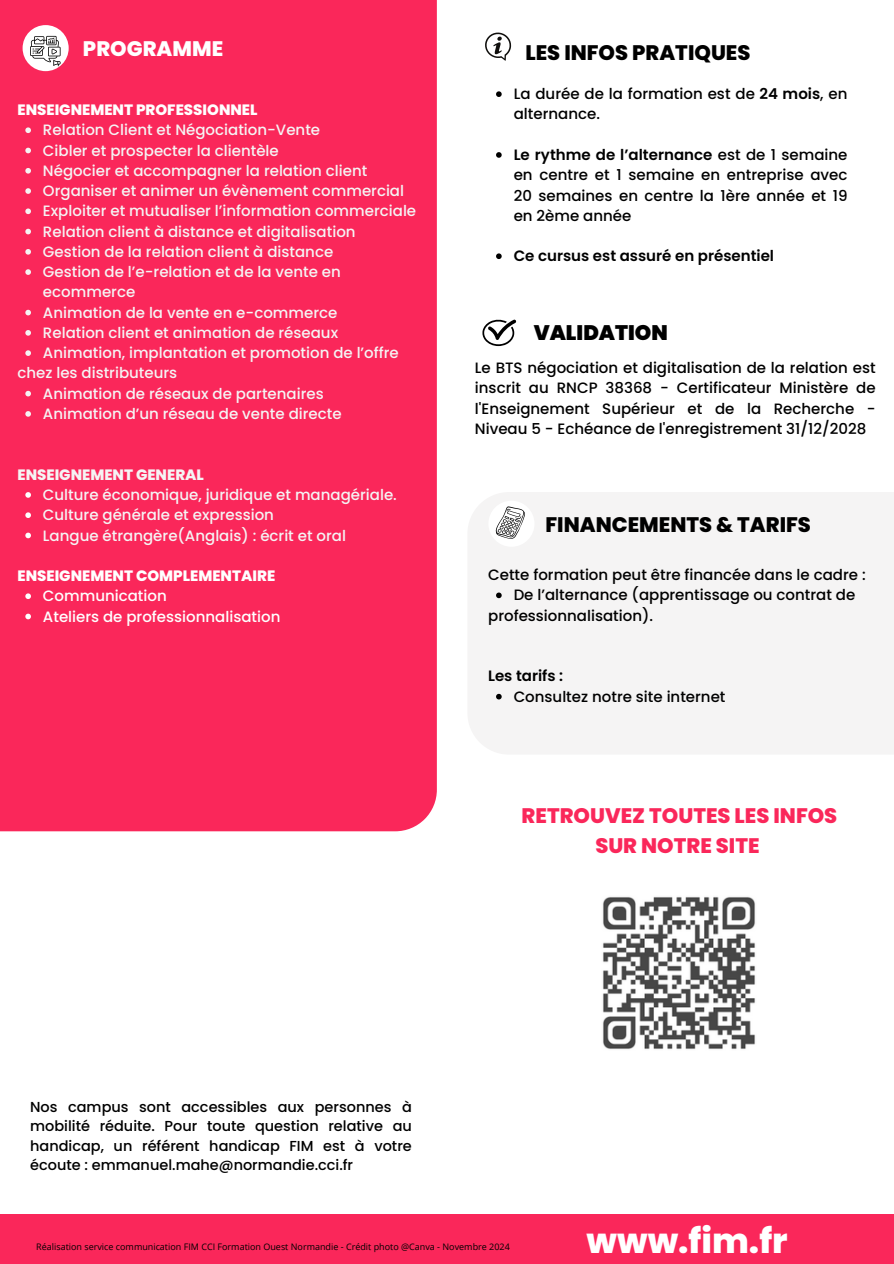
<style>
.page{position:relative;width:894px;height:1264px;background:#fff}
.page>*{position:absolute;margin:0;border:0;box-sizing:border-box;transform-origin:0 0}
.t1{font:800 34.5px "Poppins";color:#fff}
.t2{font:800 21px "Poppins";color:#000}
.t3{font:800 21px/29.2px "Poppins";color:#fa275a;text-align:center}
.t4{font:900 21px "Poppins";color:#000}
.t5{font:800 21px "Poppins";color:#fff}
.t6{font:500 15px/20.2px "Poppins";color:#f5f4f4}
.t7{font:500 15px/20.2px "Poppins";color:#000;text-align:justify}
.t8{font:800 15px "Poppins";color:#fff}
.t9{font:500 15px "Poppins";color:#fff}
.t10{font:600 15px "Poppins";color:#000}
.t11{font:800 15px "Poppins";color:#f5f4f4}
.t12{font:500 14.4px/19.5px "Poppins";color:#000;text-align:justify}
.t13{font:9px "Open Sans";color:#000}
.s1{font-weight:600}
</style>
<div class="page">
<div style="left:0;top:0;width:437px;height:831px;background:#fa275a"></div>
<div style="left:23px;top:25px;width:46px;height:46px;background:#fff;border-radius:50%"></div>
<svg style="left:30px;top:36px;width:31px;height:30px"></svg>
<div style="left:468px;top:492px;width:425px;height:262px;background:#f5f4f4"></div>
<div style="left:0;top:1214px;width:893px;height:49px;background:#fa275a"></div>
<svg style="left:485px;top:32px;width:27px;height:29px"></svg>
<div style="left:488px;top:500px;width:46px;height:47px;background:#fff;border-radius:50%"></div>
<svg style="left:495px;top:506px;width:30px;height:33px"></svg>
<img style="left:603px;top:896px;width:152px;height:154px">
<svg style="left:496px;top:91px;width:5px;height:6px"></svg>
<svg style="left:496px;top:152px;width:5px;height:6px"></svg>
<svg style="left:496px;top:253px;width:5px;height:6px"></svg>
<svg style="left:496px;top:592px;width:5px;height:6px"></svg>
<svg style="left:496px;top:694px;width:5px;height:5px"></svg>
<svg style="left:25px;top:127px;width:6px;height:6px"></svg>
<svg style="left:25px;top:148px;width:6px;height:5px"></svg>
<svg style="left:25px;top:168px;width:6px;height:6px"></svg>
<svg style="left:25px;top:188px;width:6px;height:6px"></svg>
<svg style="left:25px;top:208px;width:6px;height:6px"></svg>
<svg style="left:25px;top:229px;width:6px;height:5px"></svg>
<svg style="left:25px;top:249px;width:6px;height:6px"></svg>
<svg style="left:25px;top:269px;width:6px;height:6px"></svg>
<svg style="left:25px;top:310px;width:6px;height:5px"></svg>
<svg style="left:25px;top:330px;width:6px;height:6px"></svg>
<svg style="left:25px;top:350px;width:6px;height:6px"></svg>
<svg style="left:25px;top:391px;width:6px;height:5px"></svg>
<svg style="left:25px;top:411px;width:6px;height:6px"></svg>
<svg style="left:25px;top:492px;width:6px;height:6px"></svg>
<svg style="left:25px;top:512px;width:6px;height:6px"></svg>
<svg style="left:25px;top:532px;width:6px;height:6px"></svg>
<svg style="left:25px;top:593px;width:6px;height:6px"></svg>
<svg style="left:25px;top:613px;width:6px;height:6px"></svg>
<svg style="left:482px;top:319px;width:34px;height:27px"></svg>
<h2 class="t5" style="left:83px;top:34px;width:142px">PROGRAMME</h2>
<p class="t8" style="left:17px;top:99px;width:241px">ENSEIGNEMENT PROFESSIONNEL</p>
<h3 class="t6" style="left:43px;top:120px;width:279px">Relation Client et Négociation-Vente</h3>
<p class="t6" style="left:43px;top:140px;width:237px">Cibler et prospecter la clientèle</p>
<p class="t6" style="left:43px;top:160px;width:326px">Négocier et accompagner la relation client</p>
<p class="t6" style="left:43px;top:181px;width:362px">Organiser et animer un évènement commercial</p>
<h3 class="t6" style="left:43px;top:201px;width:374px">Exploiter et mutualiser l’information commerciale</h3>
<p class="t6" style="left:43px;top:221px;width:314px">Relation client à distance et digitalisation</p>
<p class="t6" style="left:43px;top:241px;width:292px">Gestion de la relation client à distance</p>
<p class="t6" style="left:43px;top:262px;width:299px">Gestion de l’e-relation et de la vente en ecommerce</p>
<h2 class="t6" style="left:43px;top:302px;width:296px">Animation de la vente en e-commerce</h2>
<p class="t6" style="left:43px;top:322px;width:296px">Relation client et animation de réseaux</p>
<p class="t6" style="left:43px;top:343px;width:357px">Animation, implantation et promotion de l’offre</p>
<p class="t6" style="left:17px;top:363px;width:161px">chez les distributeurs</p>
<p class="t6" style="left:43px;top:383px;width:282px">Animation de réseaux de partenaires</p>
<h2 class="t6" style="left:43px;top:403px;width:300px">Animation d’un réseau de vente directe</h2>
<h4 class="t11" style="left:17px;top:464px;width:188px">ENSEIGNEMENT GENERAL</h4>
<p class="t6" style="left:43px;top:484px;width:355px">Culture économique, juridique et managériale.</p>
<h2 class="t6" style="left:43px;top:505px;width:232px">Culture générale et expression</h2>
<h4 class="t6" style="left:43px;top:525px;width:304px">Langue étrangère(Anglais) : écrit et oral</h4>
<p class="t8" style="left:17px;top:565px;width:259px">ENSEIGNEMENT COMPLEMENTAIRE</p>
<h4 class="t9" style="left:43px;top:585px;width:125px">Communication</h4>
<h4 class="t9" style="left:43px;top:606px;width:239px">Ateliers de professionnalisation</h4>
<p class="t2" style="left:525px;top:38px;width:226px">LES INFOS PRATIQUES</p>
<h3 class="t7" style="left:513px;top:84px;width:335px">La durée de la formation est de <span class="s1">24 mois</span>, en alternance.</h3>
<p class="t7" style="left:513px;top:145px;width:335px"><span class="s1">Le rythme de l’alternance</span> est de 1 semaine en centre et 1 semaine en entreprise avec 20 semaines en centre la 1ère année et 19 en 2ème année</p>
<p class="t10" style="left:513px;top:245px;width:262px">Ce cursus est assuré en présentiel</p>
<p class="t4" style="left:533px;top:318px;width:136px">VALIDATION</p>
<h2 class="t7" style="left:475px;top:358px;width:402px">Le BTS négociation et digitalisation de la relation est inscrit au RNCP 38368 - Certificateur Ministère de l'Enseignement Supérieur et de la Recherche - Niveau 5 - Echéance de l'enregistrement 31/12/2028</h2>
<p class="t2" style="left:545px;top:510px;width:267px">FINANCEMENTS &amp; TARIFS</p>
<p class="t7" style="left:488px;top:565px;width:379px">Cette formation peut être financée dans le cadre :</p>
<p class="t7" style="left:513px;top:585px;width:343px">De l’alternance (apprentissage ou contrat de</p>
<p class="t7" style="left:488px;top:605px;width:166px">professionnalisation).</p>
<p class="t10" style="left:488px;top:665px;width:76px">Les tarifs :</p>
<p class="t7" style="left:513px;top:686px;width:213px">Consultez notre site internet</p>
<h4 class="t3" style="left:521px;top:801px;width:317px">RETROUVEZ TOUTES LES INFOS<br>SUR NOTRE SITE</h4>
<p class="t12" style="left:30px;top:1096px;width:383px">Nos campus sont accessibles aux personnes à mobilité réduite. Pour toute question relative au handicap, un référent handicap FIM est à votre écoute : emmanuel.mahe@normandie.cci.fr</p>
<p class="t13" style="left:36px;top:1240px;width:475px">Réalisation service communication FIM CCI Formation Ouest Normandie - Crédit photo @Canva - Novembre 2024</p>
<p class="t1" style="left:586px;top:1216px;width:202px">www.fim.fr</p>
</div>
